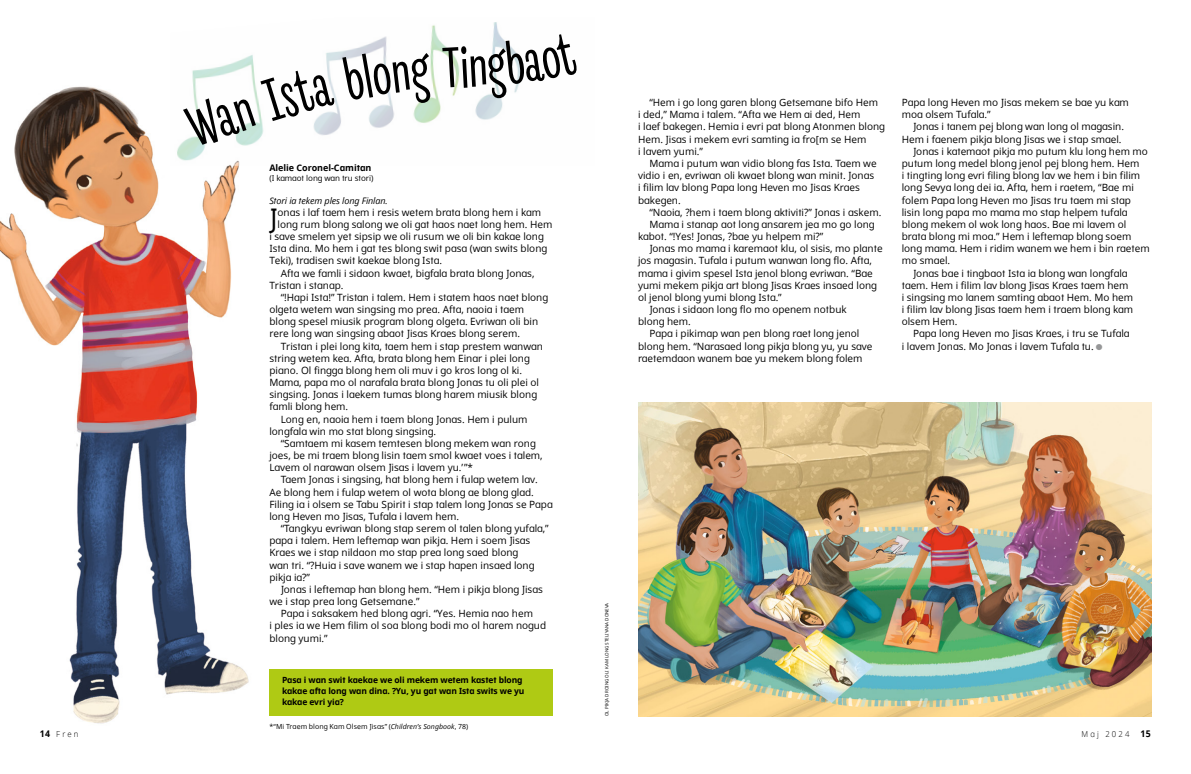
<style>
.page{position:relative;width:1191px;height:774px;background:#fff}
.page>*{position:absolute;margin:0;border:0;box-sizing:border-box;transform-origin:0 0}
.p1_first{font:27px "Dots Solidlds Lat";color:#000}
.p1{font:10px/12.2px "Dots Solidlds Lat";color:#000}
.p1_first-2{font:10px "Dots Solidlds Lat";color:#000}
.p1_bio{font:italic 9px "Dots Solidlds Lat";letter-spacing:-.01em;color:#000}
.p1_author-name{font:700 9px "Dots Solidlds Lat";letter-spacing:-.005em;color:#000}
.p1_aside_info_first__regular{font:700 8.5px/11px "Dots Solidlds Lat";letter-spacing:-.01em;color:#000}
.t1{font:300 8.2px "Dots Solidlds Lat";letter-spacing:.28em;color:#000;scale:.95 1}
.p1_author-role{font:8px "Dots Solidlds Lat";letter-spacing:-.005em;color:#000}
.p1_note_symbol-1_only{font:7px "Dots Solidlds Lat";letter-spacing:.015em;color:#000}
.p1_figure_image_credit_first{font:4.5px "Dots Solidlds Lat";color:#000}
.s1{font-family:"Ding P Ilds Dpi";font-size:8.5px;color:#969798}
.s2{font-style:italic}
.s3{font-weight:700;font-size:9.2px}
</style>
<div class="page">
<img style="left:0;top:86px;width:283px;height:638px">
<img style="left:638px;top:403px;width:513px;height:313px">
<img style="left:170px;top:22px;width:333px;height:144px">
<div style="left:269px;top:669px;width:284px;height:46px;background:#afca14"></div>
<svg style="left:182px;top:69px;width:153px;height:80px"></svg>
<svg style="left:342px;top:53px;width:91px;height:51px"></svg>
<svg style="left:442px;top:33px;width:80px;height:66px"></svg>
<p class="p1_author-name" style="left:269px;top:161px;width:104px">Alelie Coronel-Camitan</p>
<p class="p1_author-role" style="left:269px;top:173px;width:106px">(I kamaot long wan tru stori)</p>
<p class="p1_bio" style="left:269px;top:194px;width:120px">Stori ia tekem ples long Finlan.</p>
<p class="p1_first" style="left:269px;top:198px;width:10px">J</p>
<p class="p1_first-2" style="left:277px;top:205px;width:265px">onas i laf taem hem i resis wetem brata blong hem i kam</p>
<p class="p1_first-2" style="left:277px;top:217px;width:276px">long rum blong salong we oli gat haos naet long hem. Hem</p>
<p class="p1_first-2" style="left:269px;top:229px;width:276px">i save smelem yet sipsip we oli rusum we oli bin kakae long</p>
<p class="p1_first-2" style="left:269px;top:241px;width:279px">Ista dina. Mo hem i gat tes blong swit pasa (wan swits blong</p>
<p class="p1_first-2" style="left:269px;top:253px;width:174px">Teki), tradisen swit kaekae blong Ista.</p>
<p class="p1" style="left:269px;top:267px;width:267px;text-indent:11px">Afta we famli i sidaon kwaet, bigfala brata blong Jonas,<br>Tristan i stanap.</p>
<p class="p1" style="left:269px;top:291px;width:280px;text-indent:11px">“!Hapi Ista!” Tristan i talem. Hem i statem haos naet blong olgeta wetem wan singsing mo prea. Afta, naoia i taem blong spesel miusik program blong olgeta. Evriwan oli bin rere long wan singsing abaot Jisas Kraes blong serem.</p>
<p class="p1" style="left:269px;top:340px;width:275px;text-indent:11px">Tristan i plei long kita, taem hem i stap prestem wanwan string wetem kea. Afta, brata blong hem Einar i plei long piano. Ol fingga blong hem oli muv i go kros long ol ki.<br>Mama, papa mo ol narafala brata blong Jonas tu oli plei ol singsing. Jonas i laekem tumas blong harem miusik blong famli blong hem.</p>
<p class="p1" style="left:269px;top:413px;width:260px;text-indent:11px">Long en, naoia hem i taem blong Jonas. Hem i pulum longfala win mo stat blong singsing.</p>
<p class="p1" style="left:269px;top:437px;width:275px;text-indent:11px">“Samtaem mi kasem temtesen blong mekem wan rong joes, be mi traem blong lisin taem smol kwaet voes i talem,<br>Lavem ol narawan olsem Jisas i lavem yu.’”*</p>
<p class="p1" style="left:269px;top:474px;width:285px;text-indent:11px">Taem Jonas i singsing, hat blong hem i fulap wetem lav.<br>Ae blong hem i fulap wetem ol wota blong ae blong glad.<br>Filing ia i olsem se Tabu Spirit i stap talem long Jonas se Papa long Heven mo Jisas, Tufala i lavem hem.</p>
<p class="p1" style="left:269px;top:522px;width:281px;text-indent:11px">“Tangkyu evriwan blong stap serem ol talen blong yufala,” papa i talem. Hem leftemap wan pikja. Hem i soem Jisas Kraes we i stap nildaon mo stap prea long saed blong<br>wan tri. “?Huia i save wanem we i stap hapen insaed long pikja ia?”</p>
<p class="p1" style="left:269px;top:583px;width:275px;text-indent:11px">Jonas i leftemap han blong hem. “Hem i pikja blong Jisas we i stap prea long Getsemane.”</p>
<p class="p1" style="left:269px;top:607px;width:278px;text-indent:11px">Papa i saksakem hed blong agri. “Yes. Hemia nao hem<br>i ples ia we Hem filim ol soa blong bodi mo ol harem nogud blong yumi.”</p>
<p class="p1_aside_info_first__regular" style="left:282px;top:675px;width:244px">Pasa i wan swit kaekae we oli mekem wetem kastet blong kakae afta long wan dina. ?Yu, yu gat wan Ista swits we yu kakae evri yia?</p>
<p class="p1" style="left:638px;top:96px;width:248px;text-indent:11px">“Hem i go long garen blong Getsemane bifo Hem<br>i ded,” Mama i talem. “Afta we Hem ai ded, Hem<br>i laef bakegen. Hemia i evri pat blong Atonmen blong Hem. Jisas i mekem evri samting ia fro[m se Hem<br>i lavem yumi.”</p>
<p class="p1" style="left:638px;top:157px;width:240px;text-indent:11px">Mama i putum wan vidio blong fas Ista. Taem we vidio i en, evriwan oli kwaet blong wan minit. Jonas i filim lav blong Papa long Heven mo Jisas Kraes bakegen.</p>
<p class="p1" style="left:649px;top:206px;width:233px">“Naoia, ?hem i taem blong aktiviti?” Jonas i askem.</p>
<p class="p1" style="left:638px;top:218px;width:238px;text-indent:11px">Mama i stanap aot long ansarem jea mo go long kabot. “!Yes! Jonas, ?bae yu helpem mi?”</p>
<p class="p1" style="left:638px;top:242px;width:246px;text-indent:11px">Jonas mo mama i karemaot klu, ol sisis, mo plante jos magasin. Tufala i putum wanwan long flo. Afta, mama i givim spesel Ista jenol blong evriwan. “Bae yumi mekem pikja art blong Jisas Kraes insaed long ol jenol blong yumi blong Ista.”</p>
<p class="p1" style="left:638px;top:303px;width:210px;text-indent:11px">Jonas i sidaon long flo mo openem notbuk blong hem.</p>
<p class="p1" style="left:638px;top:328px;width:236px;text-indent:11px">Papa i pikimap wan pen blong raet long jenol blong hem. “Narasaed long pikja blong yu, yu save raetemdaon wanem bae yu mekem blong folem</p>
<p class="p1" style="left:901px;top:96px;width:229px">Papa long Heven mo Jisas mekem se bae yu kam moa olsem Tufala.”</p>
<p class="p1" style="left:901px;top:121px;width:224px;text-align:right">Jonas i tanem pej blong wan long ol magasin.<br>Hem i faenem pikja blong Jisas we i stap smael.</p>
<p class="p1" style="left:901px;top:145px;width:249px;text-indent:11px">Jonas i katemaot pikja mo putum klu long hem mo putum long medel blong jenol pej blong hem. Hem<br>i tingting long evri filing blong lav we hem i bin filim long Sevya long dei ia. Afta, hem i raetem, “Bae mi folem Papa long Heven mo Jisas tru taem mi stap lisin long papa mo mama mo stap helpem tufala blong mekem ol wok long haos. Bae mi lavem ol brata blong mi moa.” Hem i leftemap blong soem long mama. Hem i ridim wanem we hem i bin raetem mo smael.</p>
<p class="p1" style="left:901px;top:267px;width:233px;text-indent:11px">Jonas bae i tingbaot Ista ia blong wan longfala taem. Hem i filim lav blong Jisas Kraes taem hem i singsing mo lanem samting abaot Hem. Mo hem i filim lav blong Jisas taem hem i traem blong kam olsem Hem.</p>
<p class="p1" style="left:901px;top:328px;width:229px;text-indent:11px">Papa long Heven mo Jisas Kraes, i tru se Tufala i lavem Jonas. Mo Jonas i lavem Tufala tu. <span class="s1">●</span></p>
<p class="p1_figure_image_credit_first" style="left:603px;top:716px;width:115px;rotate:-90deg">OL PIKJA DROING OLI KAM LONG STELIYANA DONEVA</p>
<p class="p1_note_symbol-1_only" style="left:269px;top:721px;width:200px">*“Mi Traem blong Kam Olsem Jisas” (<span class="s2">Children’s Songbook</span>, 78)</p>
<p class="t1" style="left:40px;top:728px;width:42px"><span class="s3">14</span> Fren</p>
<p class="t1" style="left:1081px;top:728px;width:74px">Maj 2024 <span class="s3">15</span></p>
</div>
